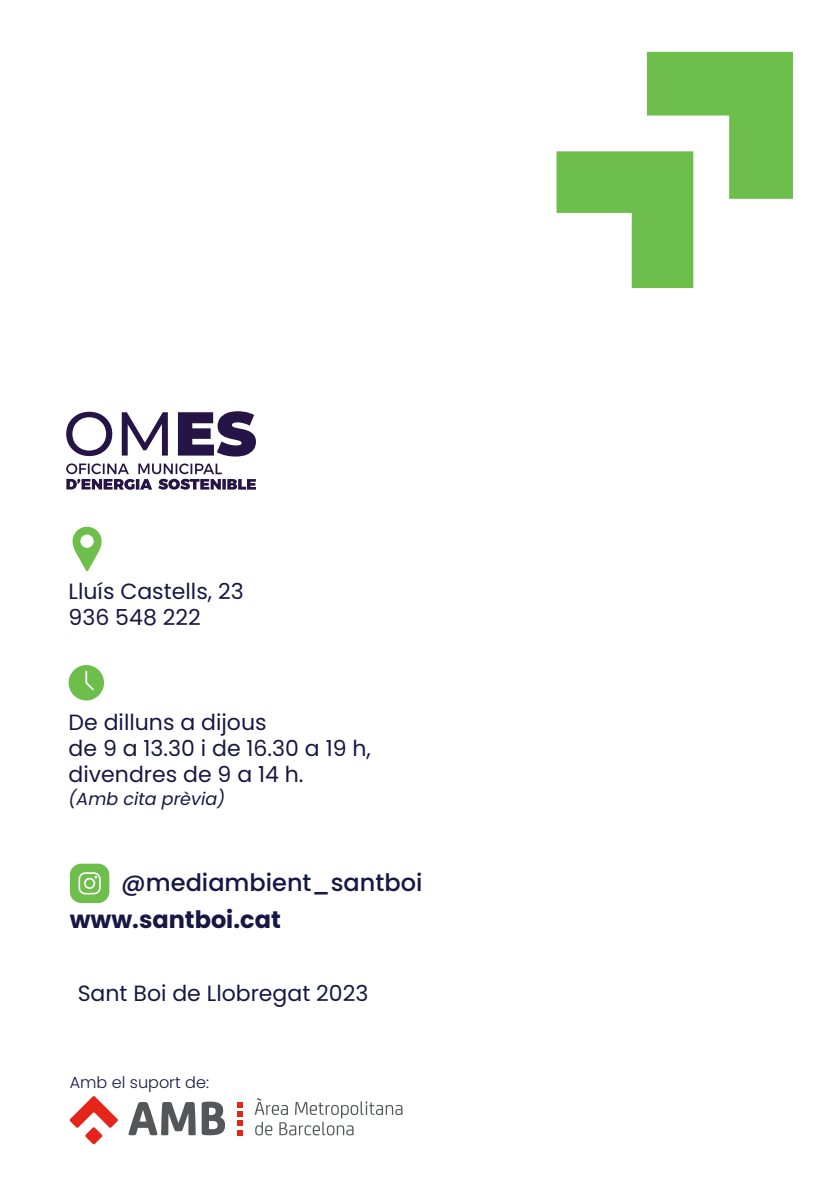
<style>
.page{position:relative;width:840px;height:1191px;background:#fff}
.page>*{position:absolute;margin:0;border:0;box-sizing:border-box;transform-origin:0 0}
.t1{font:500 24px "Poppins";color:#171746}
.t2{font:700 24px "Poppins";color:#171746}
.t3{font:22px/26.2px "Poppins";color:#171746}
.t4{font:italic 17.6px "Poppins";color:#171746}
.t5{font:300 16px "Poppins";color:#171746}
</style>
<div class="page">
<svg style="left:556px;top:52px;width:236px;height:236px"></svg>
<svg style="left:128px;top:1101px;width:97px;height:34px"></svg>
<svg style="left:69px;top:1096px;width:49px;height:48px"></svg>
<svg style="left:237px;top:1102px;width:6px;height:33px"></svg>
<svg style="left:254px;top:1098px;width:148px;height:37px"></svg>
<div style="left:70px;top:863px;width:39px;height:40px;background:#6dbe4b;border-radius:11px"></div>
<svg style="left:78px;top:872px;width:23px;height:22px"></svg>
<svg style="left:72px;top:526px;width:29px;height:45px"></svg>
<svg style="left:69px;top:665px;width:35px;height:35px"></svg>
<svg style="left:66px;top:463px;width:190px;height:27px"></svg>
<svg style="left:66px;top:412px;width:46px;height:44px"></svg>
<svg style="left:122px;top:412px;width:46px;height:43px"></svg>
<svg style="left:178px;top:411px;width:78px;height:45px"></svg>
<p class="t3" style="left:69px;top:578px;width:176px">Lluís Castells, 23<br>936 548 222</p>
<p class="t3" style="left:69px;top:709px;width:304px">De dilluns a dijous<br>de 9 a 13.30 i de 16.30 a 19 h, divendres de 9 a 14 h.</p>
<p class="t4" style="left:69px;top:788px;width:158px">(Amb cita prèvia)</p>
<p class="t1" style="left:121px;top:868px;width:302px">@mediambient_santboi</p>
<p class="t2" style="left:70px;top:905px;width:212px">www.santboi.cat</p>
<p class="t3" style="left:78px;top:980px;width:292px">Sant Boi de Llobregat 2023</p>
<p class="t5" style="left:70px;top:1072px;width:141px">Amb el suport de:</p>
</div>
